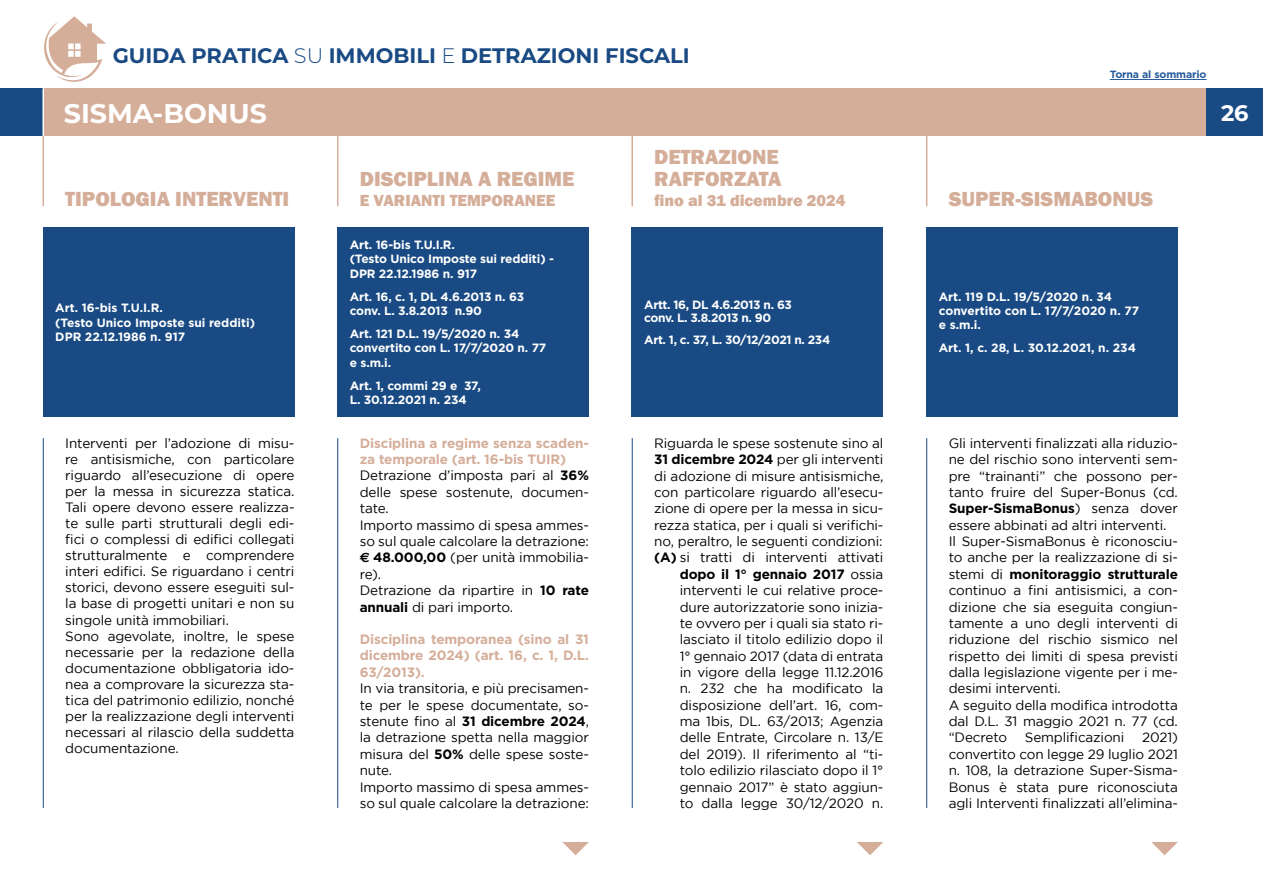
<style>
.page{position:relative;width:1263px;height:893px;background:#fff}
.page>*{position:absolute;margin:0;border:0;box-sizing:border-box;transform-origin:0 0}
.t1{font:700 27px "Montserrat";color:#fff}
.t2{font:700 22.5px "Montserrat";color:#fff}
.t3{font:800 21px/22.5px "Franklin Gothic";color:#d5ae9a}
.t4{font:700 21px "Montserrat";color:#194a83}
.t5{font:800 16.5px "Franklin Gothic";color:#d5ae9a}
.t6{font:13.5px/16.4px "Gotham";letter-spacing:-.01em;color:#000}
.t7{font:700 13.5px/16.2px "Gotham Pro";letter-spacing:-.01em;color:#d5ae9a}
.t8{font:700 13.5px "Gotham Pro";letter-spacing:-.01em;color:#000}
.t9{font:700 12px/14.4px "Gotham Pro";letter-spacing:-.01em;color:#fff}
.t10{font:700 12px/13.5px "Gotham Pro";letter-spacing:-.03em;color:#fff}
.t11{font:700 10.5px "Gotham Pro";letter-spacing:-.01em;color:#275b9b}
.s1{font-weight:300}
.s2{font-family:"Gotham Pro";font-weight:700}
.s3{font-family:"Euro Sans";font-weight:700}
.s4{font-family:"Gotham";font-weight:400}
</style>
<div class="page">
<div style="left:0;top:89px;width:43px;height:47px;background:#194a83"></div>
<div style="left:44px;top:89px;width:1162px;height:47px;background:#d5ae9a"></div>
<hr style="left:926px;top:136px;width:1px;height:70px;background:#d5ae9a">
<hr style="left:631px;top:136px;width:2px;height:70px;background:#d5ae9a">
<hr style="left:337px;top:136px;width:1px;height:70px;background:#d5ae9a">
<hr style="left:43px;top:136px;width:1px;height:70px;background:#d5ae9a">
<svg style="left:1151px;top:842px;width:27px;height:13px"></svg>
<svg style="left:44px;top:16px;width:62px;height:66px"></svg>
<hr style="left:926px;top:438px;width:1px;height:370px;background:#194a83">
<hr style="left:632px;top:438px;width:1px;height:370px;background:#194a83">
<hr style="left:337px;top:438px;width:1px;height:370px;background:#194a83">
<hr style="left:43px;top:438px;width:1px;height:370px;background:#194a83">
<div style="left:926px;top:227px;width:252px;height:190px;background:#194a83"></div>
<div style="left:631px;top:227px;width:252px;height:190px;background:#194a83"></div>
<div style="left:337px;top:227px;width:252px;height:190px;background:#194a83"></div>
<div style="left:43px;top:227px;width:251px;height:190px;background:#194a83"></div>
<div style="left:1206px;top:89px;width:57px;height:47px;background:#194a83"></div>
<hr style="left:1110px;top:79px;width:96px;height:1px;background:#275b9b">
<svg style="left:562px;top:842px;width:27px;height:13px"></svg>
<svg style="left:857px;top:842px;width:26px;height:13px"></svg>
<h3 class="t4" style="left:113px;top:41px;width:579px">GUIDA PRATICA <span class="s1">SU</span> IMMOBILI <span class="s1">E</span> DETRAZIONI FISCALI</h3>
<h1 class="t1" style="left:64px;top:94px;width:205px">SISMA-BONUS</h1>
<h3 class="t3" style="left:360px;top:168px;width:216px">DISCIPLINA A REGIME</h3>
<h3 class="t3" style="left:65px;top:188px;width:226px">TIPOLOGIA INTERVENTI</h3>
<p class="t5" style="left:360px;top:190px;width:197px">E VARIANTI TEMPORANEE</p>
<p class="t9" style="left:55px;top:300px;width:201px">Art. 16-bis T.U.I.R.<br>(Testo Unico Imposte sui redditi)<br>DPR 22.12.1986 n. 917</p>
<p class="t6" style="left:65px;top:435px;width:231px">Interventi per l’adozione di misu&shy;re antisismiche, con particolare riguardo all’esecuzione di opere per la messa in sicurezza statica.<br>Tali opere devono essere realizza&shy;te sulle parti strutturali degli edi&shy;fici o complessi di edifici collegati strutturalmente e comprendere interi edifici. Se riguardano i centri storici, devono essere eseguiti sul&shy;la base di progetti unitari e non su singole unità immobiliari.<br>Sono agevolate, inoltre, le spese necessarie per la redazione della documentazione obbligatoria ido&shy;nea a comprovare la sicurezza sta&shy;tica del patrimonio edilizio, nonché per la realizzazione degli interventi necessari al rilascio della suddetta documentazione.</p>
<p class="t9" style="left:350px;top:237px;width:206px">Art. 16-bis T.U.I.R.<br>(Testo Unico Imposte sui redditi) -<br>DPR 22.12.1986 n. 917</p>
<p class="t9" style="left:350px;top:289px;width:176px">Art. 16, c. 1, DL 4.6.2013 n. 63 conv. L. 3.8.2013 n.90</p>
<p class="t9" style="left:350px;top:326px;width:198px">Art. 121 D.L. 19/5/2020 n. 34 convertito con L. 17/7/2020 n. 77 e s.m.i.</p>
<p class="t9" style="left:350px;top:378px;width:133px">Art. 1, commi 29 e 37,<br>L. 30.12.2021 n. 234</p>
<p class="t7" style="left:360px;top:435px;width:231px">Disciplina a regime senza scaden&shy;za temporale (art. 16-bis TUIR)</p>
<p class="t6" style="left:360px;top:467px;width:231px">Detrazione d’imposta pari al <span class="s2">36% </span>delle spese sostenute, documen&shy;tate.<br>Importo massimo di spesa ammes&shy;so sul quale calcolare la detrazione: <span class="s3">€</span> <span class="s2">48.000,00</span> (per unità immobilia&shy;re).<br>Detrazione da ripartire in <span class="s2">10 rate annuali</span> di pari importo.</p>
<p class="t7" style="left:360px;top:631px;width:231px;text-align:justify">Disciplina temporanea (sino al 31 dicembre 2024) (art. 16, c. 1, D.L.<br>63/2013).</p>
<p class="t6" style="left:360px;top:680px;width:231px">In via transitoria, e più precisamen&shy;te per le spese documentate, so&shy;stenute fino al <span class="s2">31 dicembre 2024</span>, la detrazione spetta nella maggior misura del <span class="s2">50%</span> delle spese soste&shy;nute.<br>Importo massimo di spesa ammes&shy;so sul quale calcolare la detrazione:</p>
<h3 class="t3" style="left:654px;top:146px;width:129px">DETRAZIONE<br>RAFFORZATA</h3>
<p class="t5" style="left:654px;top:190px;width:193px">fino al 31 dicembre 2024</p>
<p class="t10" style="left:644px;top:297px;width:149px">Artt. 16, DL 4.6.2013 n. 63 conv. L. 3.8.2013 n. 90</p>
<p class="t10" style="left:644px;top:333px;width:188px">Art. 1, c. 37, L. 30/12/2021 n. 234</p>
<p class="t6" style="left:654px;top:435px;width:231px;text-align:justify">Riguarda le spese sostenute sino al <span class="s2">31 dicembre 2024</span> per gli interventi di adozione di misure antisismiche, con particolare riguardo all’esecu&shy;zione di opere per la messa in sicu&shy;rezza statica, per i quali si verifichi&shy;no, peraltro, le seguenti condizioni: <span class="s2">(A)</span> si tratti di interventi attivati</p>
<p class="t8" style="left:680px;top:566px;width:205px">dopo il 1° gennaio 2017 <span class="s4">ossia</span></p>
<p class="t6" style="left:680px;top:582px;width:205px;text-align:justify">interventi le cui relative proce&shy;dure autorizzatorie sono inizia&shy;te ovvero per i quali sia stato ri&shy;lasciato il titolo edilizio dopo il 1° gennaio 2017 (data di entrata in vigore della legge 11.12.2016 n. 232 che ha modificato la disposizione dell’art. 16, com&shy;ma 1bis, DL. 63/2013; Agenzia delle Entrate, Circolare n. 13/E del 2019). Il riferimento al “ti&shy;tolo edilizio rilasciato dopo il 1° gennaio 2017” è stato aggiun&shy;to dalla legge 30/12/2020 n.</p>
<p class="t11" style="left:1110px;top:68px;width:98px">Torna al sommario</p>
<h2 class="t2" style="left:1221px;top:97px;width:29px">26</h2>
<h3 class="t3" style="left:949px;top:188px;width:206px">SUPER-SISMABONUS</h3>
<p class="t9" style="left:939px;top:289px;width:202px">Art. 119 D.L. 19/5/2020 n. 34 convertito con L. 17/7/2020 n. 77 e s.m.i.</p>
<p class="t9" style="left:939px;top:341px;width:199px">Art. 1, c. 28, L. 30.12.2021, n. 234</p>
<p class="t6" style="left:949px;top:435px;width:231px;text-align:justify">Gli interventi finalizzati alla riduzio&shy;ne del rischio sono interventi sem&shy;pre “trainanti” che possono per&shy;tanto fruire del Super-Bonus (cd.</p>
<p class="t8" style="left:949px;top:501px;width:231px">Super-SismaBonus<span class="s4">) senza dover</span></p>
<p class="t6" style="left:949px;top:517px;width:231px">essere abbinati ad altri interventi.<br>Il Super-SismaBonus è riconosciu&shy;to anche per la realizzazione di si-</p>
<p class="t8" style="left:949px;top:566px;width:231px"><span class="s4">stemi di</span> monitoraggio strutturale</p>
<p class="t6" style="left:949px;top:582px;width:231px">continuo a fini antisismici, a con&shy;dizione che sia eseguita congiun&shy;tamente a uno degli interventi di riduzione del rischio sismico nel rispetto dei limiti di spesa previsti dalla legislazione vigente per i me&shy;desimi interventi.<br>A seguito della modifica introdotta dal D.L. 31 maggio 2021 n. 77 (cd. “Decreto</p>
<p class="t6" style="left:1025px;top:729px;width:101px">Semplificazioni</p>
<p class="t6" style="left:949px;top:729px;width:231px;text-align:justify;text-indent:193px">2021) convertito con legge 29 luglio 2021 n. 108, la detrazione Super-Sisma-Bonus è stata pure riconosciuta agli Interventi finalizzati all’elimina-</p>
</div>
